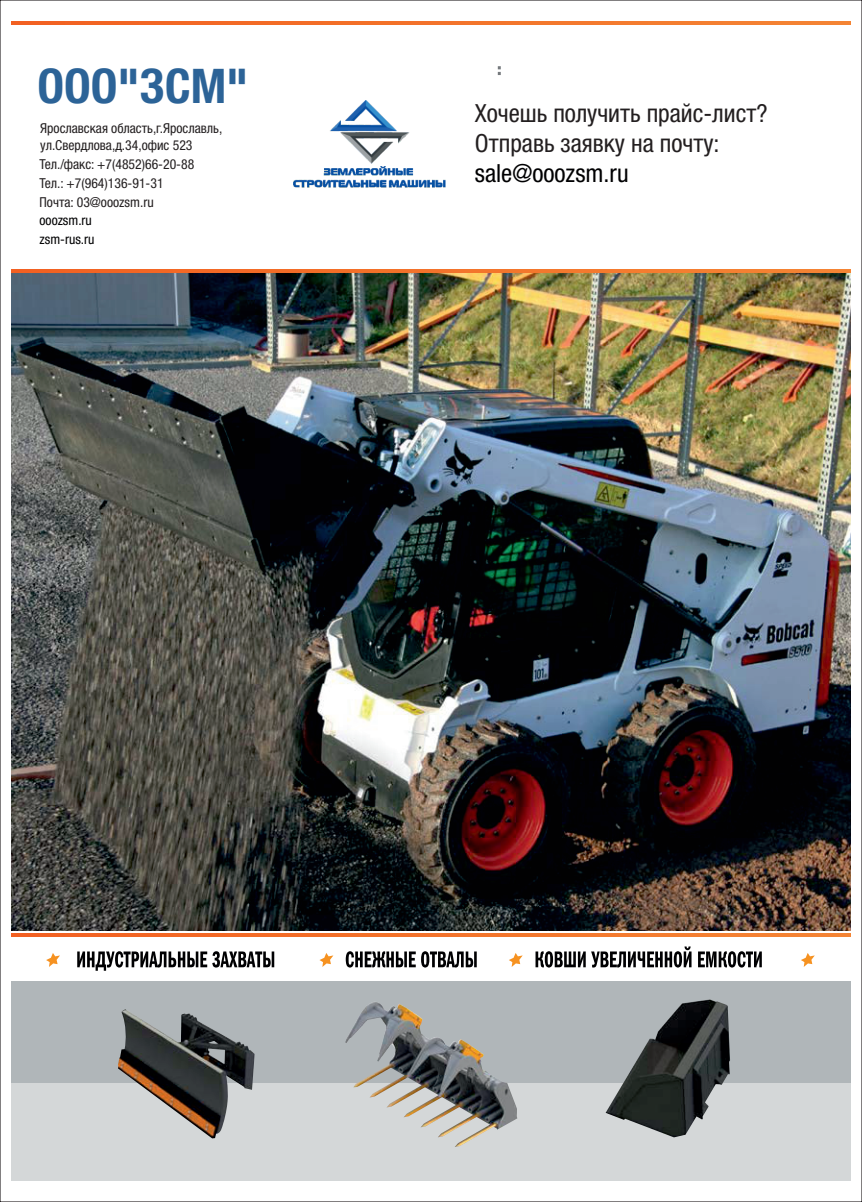
<style>
.page{position:relative;width:862px;height:1202px;background:#fff}
.page>*{position:absolute;margin:0;border:0;box-sizing:border-box;transform-origin:0 0}
.t1{font:700 condensed 48px "Helvetica Neue LTW1 G";color:#2c6397}
.t2{font:condensed 25px/30.4px "Helvetica Neue LTW1 G";color:#231f20}
.t3{font:condensed 25px "Helvetica Neue LTW1 G";color:#000002}
.t4{font:condensed 13.8px/18.8px "Helvetica Neue LTW1 G";color:#231f20}
.t5{font:condensed 13.6px/18.6px "Helvetica Neue LTW1 G";color:#000002}
</style>
<div class="page">
<img style="left:11px;top:273px;width:839px;height:657px">
<svg style="left:498px;top:66px;width:3px;height:9px"></svg>
<div style="left:11px;top:981px;width:839px;height:199px;background:#b0b6b9"></div>
<div style="left:11px;top:1083px;width:839px;height:97px;background:#d4d7d8"></div>
<svg style="left:11px;top:269px;width:839px;height:4px;background:#f3722a"></svg>
<svg style="left:11px;top:933px;width:839px;height:3px;background:#f3722a"></svg>
<svg style="left:11px;top:21px;width:839px;height:4px;background:#f3722a"></svg>
<svg style="left:46px;top:953px;width:14px;height:14px"></svg>
<svg style="left:801px;top:953px;width:14px;height:14px"></svg>
<svg style="left:509px;top:953px;width:14px;height:14px"></svg>
<svg style="left:319px;top:953px;width:14px;height:14px"></svg>
<svg style="left:346px;top:951px;width:131px;height:16px"></svg>
<svg style="left:77px;top:951px;width:197px;height:20px"></svg>
<svg style="left:535px;top:946px;width:227px;height:21px"></svg>
<img style="left:605px;top:999px;width:125px;height:138px">
<img style="left:118px;top:1009px;width:137px;height:129px">
<img style="left:345px;top:1002px;width:172px;height:145px">
<img style="left:294px;top:100px;width:152px;height:88px">
<h1 class="t1" style="left:37px;top:69px;width:212px">ООО"ЗСМ"</h1>
<p class="t4" style="left:40px;top:122px;width:184px;line-height:16.8px">Ярославская область,г.Ярославль, ул.Свердлова,д.34,офис 523</p>
<p class="t4" style="left:40px;top:157px;width:156px">Тел./факс: +7(4852)66-20-88<br>Тел.: +7(964)136-91-31<br>Почта: 03@ooozsm.ru</p>
<p class="t5" style="left:40px;top:213px;width:56px">ooozsm.ru zsm-rus.ru</p>
<h2 class="t2" style="left:475px;top:101px;width:294px">Хочешь получить прайс-лист?<br>Отправь заявку на почту:</h2>
<h2 class="t3" style="left:475px;top:165px;width:155px">sale@ooozsm.ru</h2>
</div>
